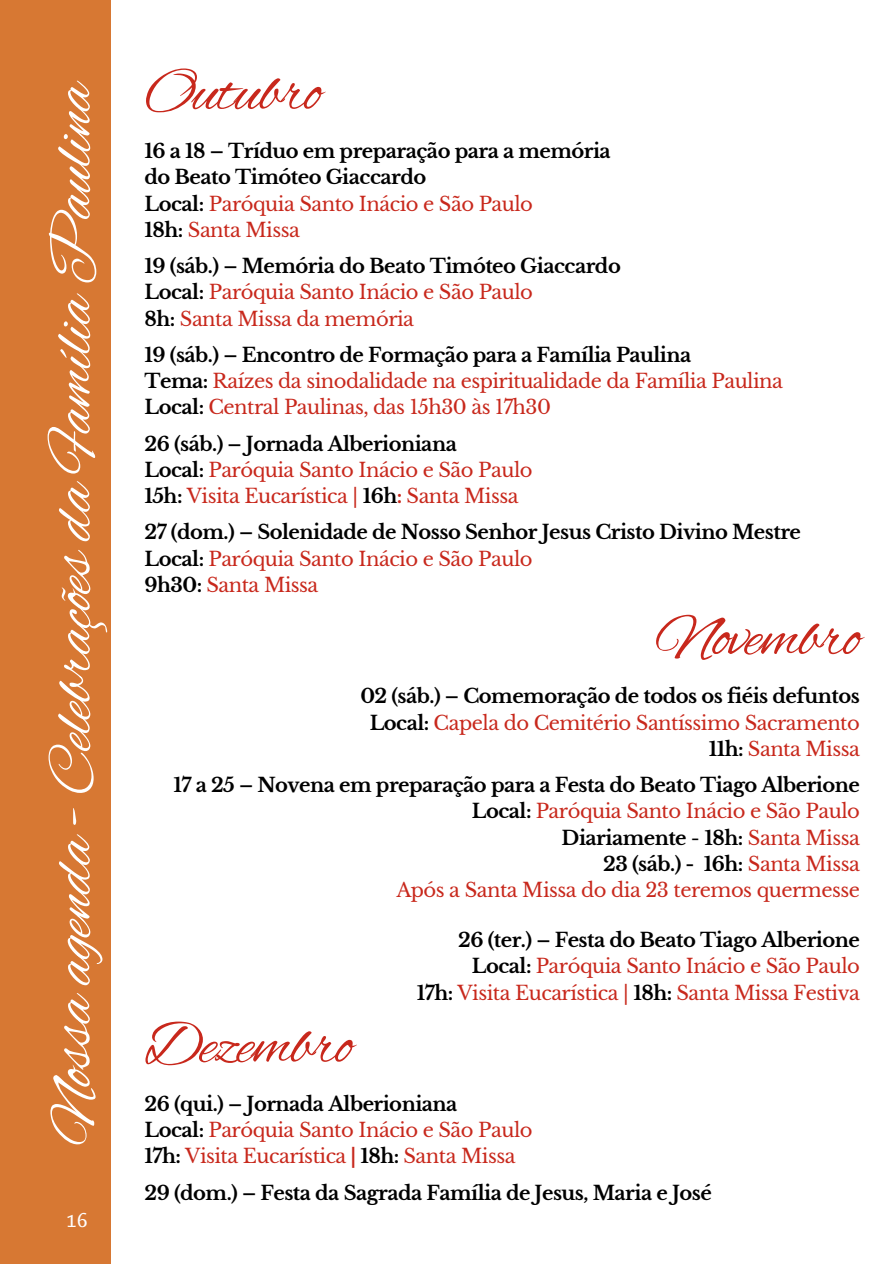
<style>
.page{position:relative;width:894px;height:1264px;background:#fff}
.page>*{position:absolute;margin:0;border:0;box-sizing:border-box;transform-origin:0 0}
.t1{font:63px "Alex Brush";color:#fff}
.t2{font:63px "Alex Brush";letter-spacing:-.025em;color:#c8281c}
.t3{font:21px "Belleza";color:#fff}
.t4{font:700 19.5px/26.2px "Libre Baskerville";letter-spacing:-.025em;color:#000}
.t5{font:19.5px/26.2px "Libre Baskerville";letter-spacing:-.025em;color:#c8281c}
.s1{font-weight:400;color:#c8281c}
.s2{font-weight:700;color:#000}
.s3{font-weight:700}
.s4{font-weight:400}
</style>
<div class="page">
<div style="left:0;top:0;width:110px;height:1263px;background:#d77833"></div>
<h1 class="t1" style="left:34px;top:1144px;width:1066px;rotate:-90deg">Nossa agenda - Celebrações da Família Paulina</h1>
<p class="t3" style="left:67px;top:1207px;width:22px">16</p>
<h1 class="t2" style="left:144px;top:53px;width:179px">Outubro</h1>
<p class="t4" style="left:144px;top:138px;width:467px">16 a 18 – Tríduo em preparação para a memória do Beato Timóteo Giaccardo<br>Local: <span class="s1">Paróquia Santo Inácio e São Paulo<br></span>18h: <span class="s1">Santa Missa</span></p>
<p class="t4" style="left:144px;top:253px;width:477px">19 (sáb.) – Memória do Beato Timóteo Giaccardo<br>Local: <span class="s1">Paróquia Santo Inácio e São Paulo<br></span>8h: <span class="s1">Santa Missa da memória</span></p>
<p class="t5" style="left:144px;top:342px;width:639px"><span class="s2">19 (sáb.) – Encontro de Formação para a Família Paulina<br>Tema:</span> Raízes da sinodalidade na espiritualidade da Família Paulina<br><span class="s2">Local:</span> Central Paulinas, das 15h30 às 17h30</p>
<p class="t5" style="left:144px;top:430px;width:389px"><span class="s2">26 (sáb.) – Jornada Alberioniana<br>Local:</span> Paróquia Santo Inácio e São Paulo<br><span class="s2">15h:</span> Visita Eucarística | <span class="s2">16h</span><span class="s3">:</span> Santa Missa</p>
<p class="t4" style="left:144px;top:519px;width:657px">27 (dom.) – Solenidade de Nosso Senhor Jesus Cristo Divino Mestre<br>Local: <span class="s1">Paróquia Santo Inácio e São Paulo<br></span>9h30: <span class="s1">Santa Missa</span></p>
<h1 class="t2" style="left:655px;top:598px;width:206px">Novembro</h1>
<p class="t4" style="left:360px;top:683px;width:501px;text-align:right">02 (sáb.) – Comemoração de todos os fiéis defuntos<br>Local: <span class="s1">Capela do Cemitério Santíssimo Sacramento<br></span>11h: <span class="s1">Santa Missa</span></p>
<p class="t4" style="left:173px;top:772px;width:687px;text-align:right">17 a 25 – Novena em preparação para a Festa do Beato Tiago Alberione Local: <span class="s1">Paróquia Santo Inácio e São Paulo<br></span>Diariamente <span class="s4">-</span> 18h: <span class="s1">Santa Missa<br></span>23 (sáb.) - 16h: <span class="s1">Santa Missa<br>Após a Santa Missa do dia 23 teremos quermesse</span></p>
<p class="t5" style="left:416px;top:927px;width:444px;text-align:right"><span class="s2">26 (ter.) – Festa do Beato Tiago Alberione<br>Local:</span> Paróquia Santo Inácio e São Paulo<br><span class="s2">17h:</span> Visita Eucarística | <span class="s2">18h:</span> Santa Missa Festiva</p>
<h1 class="t2" style="left:144px;top:1005px;width:210px">Dezembro</h1>
<p class="t5" style="left:144px;top:1090px;width:389px"><span class="s2">26 (qui.) – Jornada Alberioniana<br>Local:</span> Paróquia Santo Inácio e São Paulo<br><span class="s2">17h:</span> Visita Eucarística <span class="s3">|</span> <span class="s2">18h:</span> Santa Missa</p>
<p class="t4" style="left:144px;top:1179px;width:568px">29 (dom.) – Festa da Sagrada Família de Jesus, Maria e José</p>
</div>
